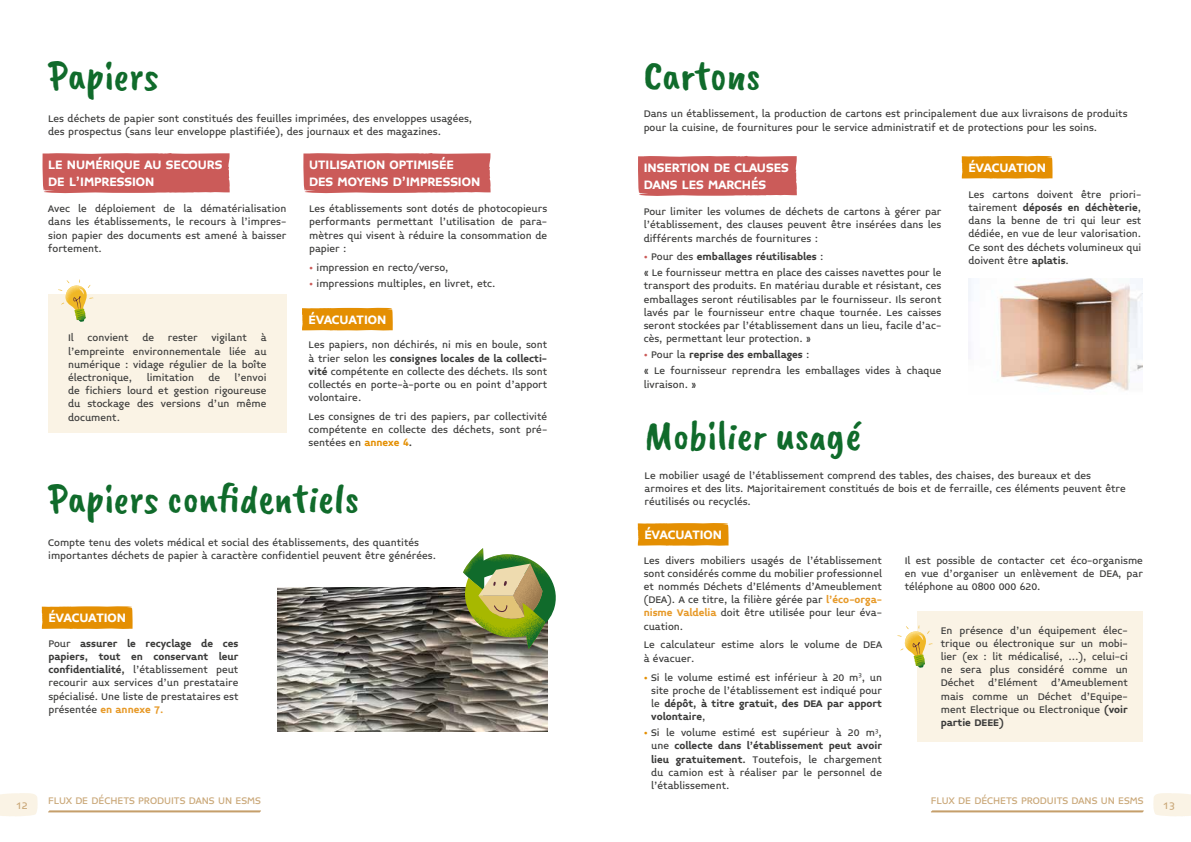
<style>
.page{position:relative;width:1191px;height:842px;background:#fff}
.page>*{position:absolute;margin:0;border:0;box-sizing:border-box;transform-origin:0 0}
.t1{font:42px "Caveat Brush";color:#106b2b}
.t2{font:700 14px/16.8px "Midiet Sans";color:#fff}
.t3{font:500 11px/13.2px "Midiet Sans";color:#3c3c3b;text-align:justify}
.t4{font:500 11px "Midiet Sans";color:#caa879}
.s1{color:#cb5b59}
.s2{font-weight:700}
.s3{font-weight:700;color:#e48f02}
.s4{font-weight:700;color:#e79a29}
.s5{color:#e48f02}
</style>
<div class="page">
<svg style="left:0;top:793px;width:38px;height:23px"></svg>
<svg style="left:1153px;top:793px;width:38px;height:23px"></svg>
<svg style="left:48px;top:810px;width:213px;height:3px"></svg>
<svg style="left:931px;top:810px;width:213px;height:3px"></svg>
<img style="left:278px;top:588px;width:269px;height:143px">
<svg style="left:42px;top:153px;width:188px;height:41px;background:#cd6361"></svg>
<svg style="left:303px;top:153px;width:187px;height:41px;background:#cd6361"></svg>
<svg style="left:302px;top:307px;width:91px;height:24px;background:#e69816"></svg>
<svg style="left:42px;top:606px;width:91px;height:23px;background:#e5930c"></svg>
<svg style="left:461px;top:548px;width:95px;height:101px"></svg>
<div style="left:48px;top:294px;width:238px;height:139px;background:#faf3e5"></div>
<svg style="left:58px;top:279px;width:35px;height:43px"></svg>
<div style="left:638px;top:156px;width:159px;height:40px;background:#cb5b59"></div>
<svg style="left:961px;top:155px;width:92px;height:24px;background:#e69919"></svg>
<img style="left:969px;top:278px;width:173px;height:113px">
<svg style="left:638px;top:523px;width:91px;height:23px;background:#e5930c"></svg>
<div style="left:917px;top:611px;width:225px;height:130px;background:#faf3e5"></div>
<svg style="left:897px;top:625px;width:35px;height:43px"></svg>
<h1 class="t1" style="left:48px;top:51px;width:112px">Papiers</h1>
<p class="t3" style="left:48px;top:112px;width:425px">Les déchets de papier sont constitués des feuilles imprimées, des enveloppes usagées, des prospectus (sans leur enveloppe plastifiée), des journaux et des magazines.</p>
<p class="t2" style="left:48px;top:156px;width:176px">LE NUMÉRIQUE AU SECOURS<br>DE L’IMPRESSION</p>
<p class="t2" style="left:309px;top:156px;width:173px">UTILISATION OPTIMISÉE<br>DES MOYENS D’IMPRESSION</p>
<p class="t3" style="left:48px;top:202px;width:240px">Avec le déploiement de la dématérialisation dans les établissements, le recours à l’impres&shy;sion papier des documents est amené à baisser fortement.</p>
<p class="t3" style="left:309px;top:202px;width:240px">Les établissements sont dotés de photocopieurs performants permettant l’utilisation de para&shy;mètres qui visent à réduire la consommation de papier :</p>
<p class="t3" style="left:309px;top:261px;width:141px"><span class="s1">•</span> impression en recto/verso,</p>
<p class="t3" style="left:309px;top:277px;width:188px"><span class="s1">•</span> impressions multiples, en livret, etc.</p>
<p class="t2" style="left:309px;top:311px;width:79px">ÉVACUATION</p>
<p class="t3" style="left:68px;top:332px;width:200px">Il convient de rester vigilant à l’empreinte environnementale liée au numérique : vidage régulier de la boîte électronique,</p>
<p class="t3" style="left:68px;top:371px;width:200px;text-indent:166px">l’envoi de fichiers lourd et gestion rigoureuse du stockage des versions d’un même document.</p>
<p class="t3" style="left:147px;top:371px;width:49px">limitation</p>
<p class="t3" style="left:208px;top:371px;width:13px">de</p>
<p class="t3" style="left:309px;top:338px;width:240px">Les papiers, non déchirés, ni mis en boule, sont à trier selon les <span class="s2">consignes locales de la collecti&shy;vité</span> compétente en collecte des déchets. Ils sont collectés en porte-à-porte ou en point d’apport volontaire.</p>
<p class="t3" style="left:309px;top:410px;width:240px">Les consignes de tri des papiers, par collectivité compétente en collecte des déchets, sont pré&shy;sentées en <span class="s3">annexe 4</span><span class="s2">.</span></p>
<h1 class="t1" style="left:48px;top:475px;width:312px">Papiers confidentiels</h1>
<p class="t3" style="left:48px;top:536px;width:389px">Compte tenu des volets médical et social des établissements, des quantités importantes déchets de papier à caractère confidentiel peuvent être générées.</p>
<p class="t2" style="left:48px;top:610px;width:79px">ÉVACUATION</p>
<p class="t3" style="left:48px;top:637px;width:191px">Pour <span class="s2">assurer le recyclage de ces papiers, tout en conservant leur confidentialité,</span> l’établissement peut recourir aux services d’un prestataire spécialisé. Une liste de prestataires est présentée <span class="s4">en annexe 7.</span></p>
<h1 class="t1" style="left:643px;top:51px;width:118px">Cartons</h1>
<p class="t3" style="left:643px;top:108px;width:485px">Dans un établissement, la production de cartons est principalement due aux livraisons de produits pour la cuisine, de fournitures pour le service administratif et de protections pour les soins.</p>
<p class="t2" style="left:643px;top:159px;width:146px">INSERTION DE CLAUSES<br>DANS LES MARCHÉS</p>
<p class="t3" style="left:643px;top:205px;width:299px">Pour limiter les volumes de déchets de cartons à gérer par l’établissement, des clauses peuvent être insérées dans les différents marchés de fournitures :</p>
<p class="t3" style="left:643px;top:249px;width:299px;line-height:16px"><span class="s1">•</span> Pour des <span class="s2">emballages réutilisables</span> :<br>« Le fournisseur mettra en place des caisses navettes pour le</p>
<p class="t3" style="left:643px;top:280px;width:299px">transport des produits. En matériau durable et résistant, ces emballages seront réutilisables par le fournisseur. Ils seront lavés par le fournisseur entre chaque tournée. Les caisses seront stockées par l’établissement dans un lieu, facile d’ac&shy;cès, permettant leur protection. »</p>
<p class="t3" style="left:643px;top:347px;width:299px;line-height:16px"><span class="s1">•</span> Pour la <span class="s2">reprise des emballages</span> :<br>« Le fournisseur reprendra les emballages vides à chaque</p>
<p class="t3" style="left:643px;top:378px;width:54px">livraison. »</p>
<p class="t2" style="left:968px;top:159px;width:79px">ÉVACUATION</p>
<p class="t3" style="left:968px;top:188px;width:174px">Les cartons doivent être priori&shy;tairement <span class="s2">déposés en déchèterie</span>, dans la benne de tri qui leur est dédiée, en vue de leur valorisation.<br>Ce sont des déchets volumineux qui doivent être <span class="s2">aplatis</span>.</p>
<h1 class="t1" style="left:644px;top:411px;width:218px">Mobilier usagé</h1>
<p class="t3" style="left:644px;top:469px;width:483px;text-align:left">Le mobilier usagé de l’établissement comprend des tables, des chaises, des bureaux et des armoires et des lits. Majoritairement constitués de bois et de ferraille, ces éléments peuvent être réutilisés ou recyclés.</p>
<p class="t2" style="left:644px;top:526px;width:79px">ÉVACUATION</p>
<p class="t3" style="left:643px;top:554px;width:240px">Les divers mobiliers usagés de l’établissement sont considérés comme du mobilier professionnel et nommés Déchets d’Eléments d’Ameublement (DEA). A ce titre, la filière gérée par <span class="s4">l’éco-orga&shy;nisme Valdelia</span> doit être utilisée pour leur éva&shy;cuation.</p>
<p class="t3" style="left:643px;top:639px;width:240px">Le calculateur estime alors le volume de DEA à évacuer.</p>
<p class="t3" style="left:651px;top:671px;width:232px;text-indent:-7px"><span class="s5">•</span> Si le volume estimé est inférieur à 20 m<sup>3</sup>, un site proche de l’établissement est indiqué pour le <span class="s2">dépôt, à titre gratuit, des DEA par apport volontaire</span>,</p>
<p class="t3" style="left:651px;top:726px;width:232px;text-indent:-7px"><span class="s5">•</span> Si le volume estimé est supérieur à 20 m<sup>3</sup>, une <span class="s2">collecte dans l’établissement peut avoir lieu gratuitement.</span> Toutefois, le chargement du camion est à réaliser par le personnel de l’établissement.</p>
<p class="t3" style="left:904px;top:554px;width:240px">Il est possible de contacter cet éco-organisme en vue d’organiser un enlèvement de DEA, par téléphone au 0800 000 620.</p>
<p class="t3" style="left:940px;top:624px;width:189px">En présence d’un équipement élec&shy;trique ou électronique sur un mobi&shy;lier (ex : lit médicalisé, …), celui-ci ne sera plus considéré comme un Déchet d’Elément d’Ameublement mais comme un Déchet d’Equipe&shy;ment Electrique ou Electronique <span class="s2">(voir partie DEEE)</span></p>
<p class="t4" style="left:48px;top:795px;width:214px">FLUX DE DÉCHETS PRODUITS DANS UN ESMS</p>
<p class="t4" style="left:931px;top:795px;width:214px">FLUX DE DÉCHETS PRODUITS DANS UN ESMS</p>
<p class="t4" style="left:16px;top:799px;width:13px">12</p>
<p class="t4" style="left:1163px;top:799px;width:13px">13</p>
</div>
